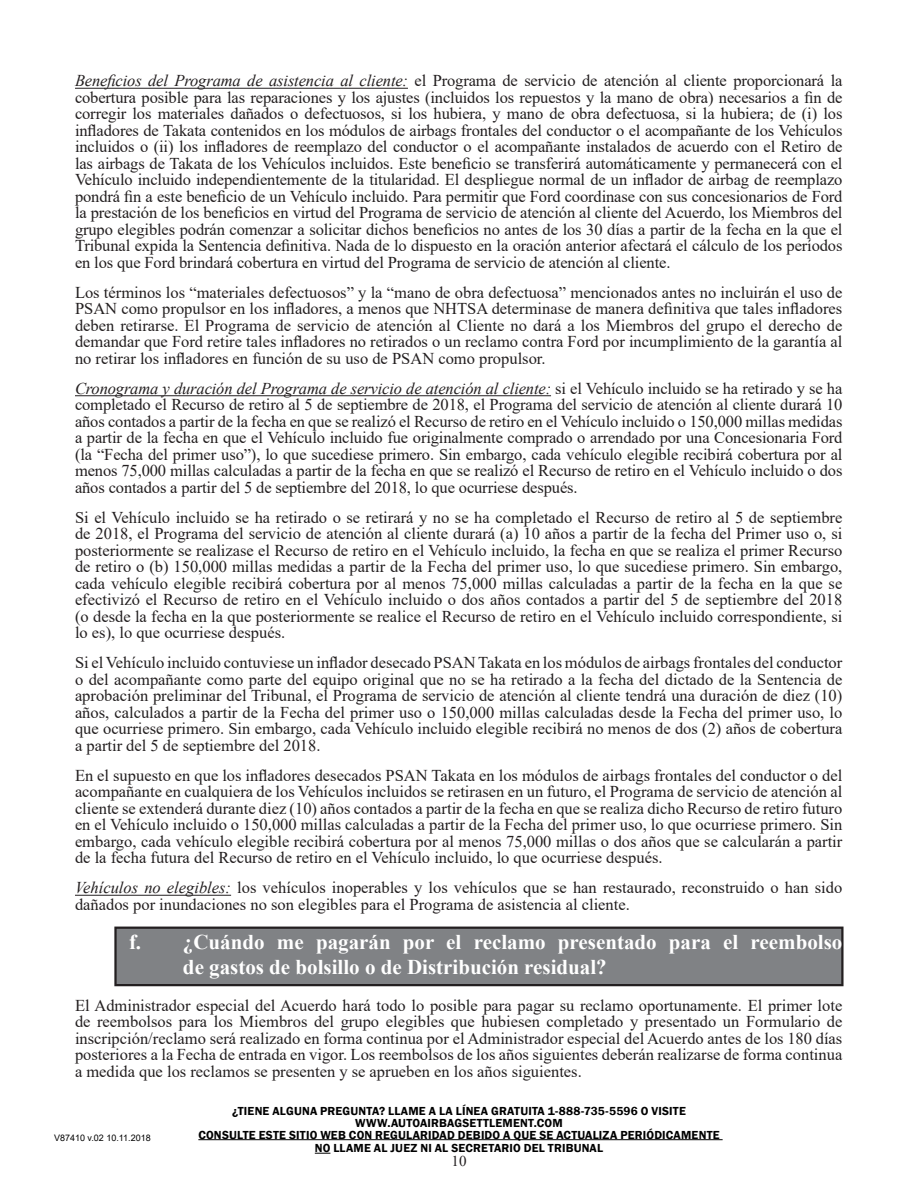
<style>
.page{position:relative;width:918px;height:1188px;background:#fff}
.page>*{position:absolute;margin:0;border:0;box-sizing:border-box;transform-origin:0 0}
.Paragraph_Style_3{font:700 21px/25.2px "Times New Roman";color:#fff}
.t1{font:16.5px/16.5px "Times New Roman";color:#231f20;text-align:justify}
.t2{font:15px "Times New Roman";color:#231f20}
.t3{font:600 12px/12px "Franklin Gothic";letter-spacing:.015em;color:#000;text-align:center}
.t4{font:9px "Arial";color:#000}
.s1{font-style:italic}
</style>
<div class="page">
<hr style="left:198px;top:1139px;width:525px;height:1px;background:#000">
<svg style="left:315px;top:1153px;width:15px;height:1px"></svg>
<hr style="left:75px;top:88px;width:333px;height:1px;background:#231f20">
<hr style="left:75px;top:395px;width:476px;height:1px;background:#231f20">
<hr style="left:75px;top:895px;width:156px;height:1px;background:#231f20">
<div style="left:116px;top:928px;width:726px;height:57px;background:#808285"></div>
<div style="left:114px;top:927px;width:730px;height:59px;border:2px solid #231f20"></div>
<p class="t1" style="left:75px;top:72px;width:769px"><span class="s1">Beneficios del Programa de asistencia al cliente:</span> el Programa de servicio de atención al cliente proporcionará la cobertura posible para las reparaciones y los ajustes (incluidos los repuestos y la mano de obra) necesarios a fin de corregir los materiales dañados o defectuosos, si los hubiera, y mano de obra defectuosa, si la hubiera; de (i) los infladores de Takata contenidos en los módulos de airbags frontales del conductor o el acompañante de los Vehículos incluidos o (ii) los infladores de reemplazo del conductor o el acompañante instalados de acuerdo con el Retiro de las airbags de Takata de los Vehículos incluidos. Este beneficio se transferirá automáticamente y permanecerá con el Vehículo incluido independientemente de la titularidad. El despliegue normal de un inflador de airbag de reemplazo pondrá fin a este beneficio de un Vehículo incluido. Para permitir que Ford coordinase con sus concesionarios de Ford la prestación de los beneficios en virtud del Programa de servicio de atención al cliente del Acuerdo, los Miembros del grupo elegibles podrán comenzar a solicitar dichos beneficios no antes de los 30 días a partir de la fecha en la que el Tribunal expida la Sentencia definitiva. Nada de lo dispuesto en la oración anterior afectará el cálculo de los períodos en los que Ford brindará cobertura en virtud del Programa de servicio de atención al cliente.</p>
<p class="t1" style="left:75px;top:284px;width:769px">Los términos los “materiales defectuosos” y la “mano de obra defectuosa” mencionados antes no incluirán el uso de PSAN como propulsor en los infladores, a menos que NHTSA determinase de manera definitiva que tales infladores deben retirarse. El Programa de servicio de atención al Cliente no dará a los Miembros del grupo el derecho de demandar que Ford retire tales infladores no retirados o un reclamo contra Ford por incumplimiento de la garantía al no retirar los infladores en función de su uso de PSAN como propulsor.</p>
<p class="t1" style="left:75px;top:380px;width:769px"><span class="s1">Cronograma y duración del Programa de servicio de atención al cliente:</span> si el Vehículo incluido se ha retirado y se ha completado el Recurso de retiro al 5 de septiembre de 2018, el Programa del servicio de atención al cliente durará 10 años contados a partir de la fecha en que se realizó el Recurso de retiro en el Vehículo incluido o 150,000 millas medidas a partir de la fecha en que el Vehículo incluido fue originalmente comprado o arrendado por una Concesionaria Ford (la “Fecha del primer uso”), lo que sucediese primero. Sin embargo, cada vehículo elegible recibirá cobertura por al menos 75,000 millas calculadas a partir de la fecha en que se realizó el Recurso de retiro en el Vehículo incluido o dos años contados a partir del 5 de septiembre del 2018, lo que ocurriese después.</p>
<p class="t1" style="left:75px;top:509px;width:769px">Si el Vehículo incluido se ha retirado o se retirará y no se ha completado el Recurso de retiro al 5 de septiembre de 2018, el Programa del servicio de atención al cliente durará (a) 10 años a partir de la fecha del Primer uso o, si posteriormente se realizase el Recurso de retiro en el Vehículo incluido, la fecha en que se realiza el primer Recurso de retiro o (b) 150,000 millas medidas a partir de la Fecha del primer uso, lo que sucediese primero. Sin embargo, cada vehículo elegible recibirá cobertura por al menos 75,000 millas calculadas a partir de la fecha en la que se efectivizó el Recurso de retiro en el Vehículo incluido o dos años contados a partir del 5 de septiembre del 2018 (o desde la fecha en la que posteriormente se realice el Recurso de retiro en el Vehículo incluido correspondiente, si lo es), lo que ocurriese después.</p>
<p class="t1" style="left:75px;top:654px;width:769px">Si el Vehículo incluido contuviese un inflador desecado PSAN Takata en los módulos de airbags frontales del conductor o del acompañante como parte del equipo original que no se ha retirado a la fecha del dictado de la Sentencia de aprobación preliminar del Tribunal, el Programa de servicio de atención al cliente tendrá una duración de diez (10) años, calculados a partir de la Fecha del primer uso o 150,000 millas calculadas desde la Fecha del primer uso, lo que ocurriese primero. Sin embargo, cada Vehículo incluido elegible recibirá no menos de dos (2) años de cobertura a partir del 5 de septiembre del 2018.</p>
<p class="t1" style="left:75px;top:767px;width:769px">En el supuesto en que los infladores desecados PSAN Takata en los módulos de airbags frontales del conductor o del acompañante en cualquiera de los Vehículos incluidos se retirasen en un futuro, el Programa de servicio de atención al cliente se extenderá durante diez (10) años contados a partir de la fecha en que se realiza dicho Recurso de retiro futuro en el Vehículo incluido o 150,000 millas calculadas a partir de la Fecha del primer uso, lo que ocurriese primero. Sin embargo, cada vehículo elegible recibirá cobertura por al menos 75,000 millas o dos años que se calcularán a partir de la fecha futura del Recurso de retiro en el Vehículo incluido, lo que ocurriese después.</p>
<p class="t1" style="left:75px;top:879px;width:769px"><span class="s1">Vehículos no elegibles:</span> los vehículos inoperables y los vehículos que se han restaurado, reconstruido o han sido dañados por inundaciones no son elegibles para el Programa de asistencia al cliente.</p>
<p class="Paragraph_Style_3" style="left:183px;top:928px;width:661px;text-indent:-54px">f. ¿Cuándo me pagarán por el reclamo presentado para el reembolso de gastos de bolsillo o de Distribución residual?</p>
<p class="t1" style="left:75px;top:996px;width:769px">El Administrador especial del Acuerdo hará todo lo posible para pagar su reclamo oportunamente. El primer lote de reembolsos para los Miembros del grupo elegibles que hubiesen completado y presentado un Formulario de inscripción/reclamo será realizado en forma continua por el Administrador especial del Acuerdo antes de los 180 días posteriores a la Fecha de entrada en vigor. Los reembolsos de los años siguientes deberán realizarse de forma continua a medida que los reclamos se presenten y se aprueben en los años siguientes.</p>
<p class="t4" style="left:54px;top:1131px;width:98px">V87410 v.02 10.11.2018</p>
<p class="t3" style="left:198px;top:1105px;width:523px">¿TIENE ALGUNA PREGUNTA? LLAME A LA LÍNEA GRATUITA 1-888-735-5596 O VISITE<br>WWW.AUTOAIRBAGSETTLEMENT.COM<br>CONSULTE ESTE SITIO WEB CON REGULARIDAD DEBIDO A QUE SE ACTUALIZA PERIÓDICAMENTE</p>
<p class="t3" style="left:315px;top:1142px;width:290px">NO LLAME AL JUEZ NI AL SECRETARIO DEL TRIBUNAL</p>
<p class="t2" style="left:452px;top:1151px;width:16px">10</p>
</div>
